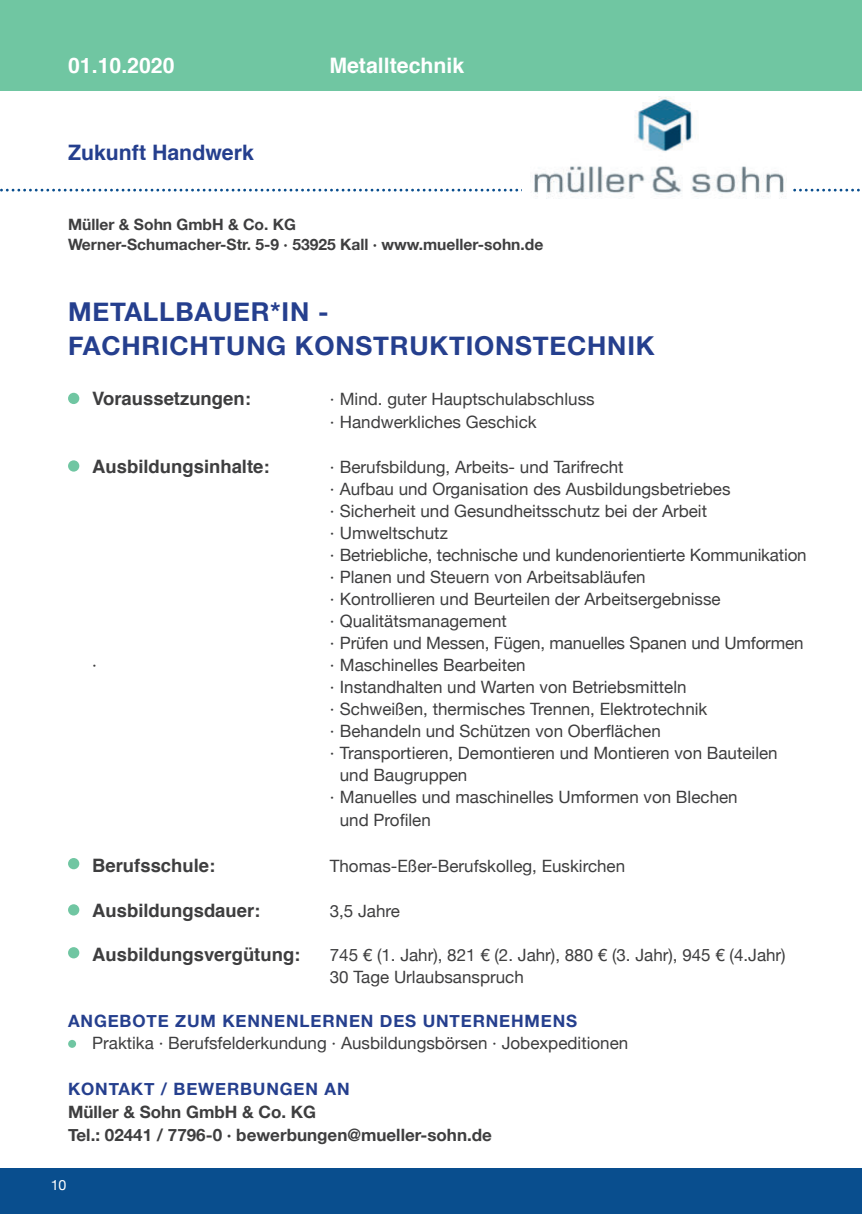
<style>
.page{position:relative;width:862px;height:1214px;background:#fff}
.page>*{position:absolute;margin:0;border:0;box-sizing:border-box;transform-origin:0 0}
.t1{font:700 26px/34px "Helvetica Neue";letter-spacing:.03em;color:#253f8e}
.t2{font:700 21.2px "Helvetica";color:#fff}
.t3{font:700 21.2px "Helvetica";color:#253f8e}
.t4{font:700 18.4px "Helvetica";color:#3e3e3f}
.t5{font:17px/22px "Helvetica Neue";color:#3e3e3f}
.t6{font:700 17px/23px "Helvetica Neue";color:#3e3e3f}
.t7{font:700 17px "Helvetica Neue";letter-spacing:.05em;color:#253f8e}
.t8{font:700 15.6px/19.8px "Helvetica Neue";color:#3e3e3f}
.t9{font:14.2px "Helvetica Neue";color:#fff}
</style>
<div class="page">
<div style="left:0;top:1168px;width:862px;height:45px;background:#094e8e"></div>
<div style="left:0;top:0;width:862px;height:91px;background:#70c6a2"></div>
<svg style="left:0;top:189px;width:860px;height:2px"></svg>
<div style="left:68px;top:393px;width:11px;height:11px;background:#70c6a2;border-radius:50%"></div>
<div style="left:68px;top:460px;width:11px;height:11px;background:#70c6a2;border-radius:50%"></div>
<div style="left:68px;top:857px;width:11px;height:12px;background:#70c6a2;border-radius:50%"></div>
<div style="left:68px;top:1039px;width:8px;height:8px;background:#70c6a2;border-radius:50%"></div>
<div style="left:68px;top:904px;width:11px;height:11px;background:#70c6a2;border-radius:50%"></div>
<img style="left:522px;top:96px;width:270px;height:103px">
<div style="left:68px;top:947px;width:11px;height:11px;background:#70c6a2;border-radius:50%"></div>
<p class="t2" style="left:68px;top:57px;width:108px">01.10.2020</p>
<p class="t2" style="left:329px;top:57px;width:136px">Metalltechnik</p>
<p class="t3" style="left:68px;top:145px;width:187px">Zukunft Handwerk</p>
<p class="t8" style="left:68px;top:214px;width:477px">Müller &amp; Sohn GmbH &amp; Co. KG<br>Werner-Schumacher-Str. 5-9 · 53925 Kall · www.mueller-sohn.de</p>
<h1 class="t1" style="left:68px;top:294px;width:588px">METALLBAUER*IN -<br>FACHRICHTUNG KONSTRUKTIONSTECHNIK</h1>
<p class="t4" style="left:92px;top:391px;width:160px">Voraussetzungen:</p>
<p class="t5" style="left:330px;top:388px;width:266px;line-height:22.8px">· Mind. guter Hauptschulabschluss · Handwerkliches Geschick</p>
<p class="t4" style="left:92px;top:459px;width:179px">Ausbildungsinhalte:</p>
<p class="t5" style="left:330px;top:456px;width:478px">· Berufsbildung, Arbeits- und Tarifrecht<br>· Aufbau und Organisation des Ausbildungsbetriebes<br>· Sicherheit und Gesundheitsschutz bei der Arbeit<br>· Umweltschutz<br>· Betriebliche, technische und kundenorientierte Kommunikation · Planen und Steuern von Arbeitsabläufen<br>· Kontrollieren und Beurteilen der Arbeitsergebnisse<br>· Qualitätsmanagement<br>· Prüfen und Messen, Fügen, manuelles Spanen und Umformen</p>
<p class="t5" style="left:92px;top:654px;width:6px">·</p>
<p class="t5" style="left:330px;top:654px;width:197px">· Maschinelles Bearbeiten</p>
<p class="t5" style="left:330px;top:676px;width:358px">· Instandhalten und Warten von Betriebsmitteln</p>
<p class="t5" style="left:330px;top:699px;width:379px">· Schweißen, thermisches Trennen, Elektrotechnik</p>
<p class="t5" style="left:330px;top:721px;width:332px">· Behandeln und Schützen von Oberflächen</p>
<p class="t5" style="left:330px;top:742px;width:449px">· Transportieren, Demontieren und Montieren von Bauteilen</p>
<p class="t5" style="left:340px;top:764px;width:129px">und Baugruppen</p>
<p class="t5" style="left:330px;top:786px;width:409px">· Manuelles und maschinelles Umformen von Blechen</p>
<p class="t5" style="left:340px;top:809px;width:93px">und Profilen</p>
<p class="t4" style="left:92px;top:857px;width:125px">Berufsschule:</p>
<p class="t5" style="left:330px;top:855px;width:297px">Thomas-Eßer-Berufskolleg, Euskirchen</p>
<p class="t4" style="left:92px;top:903px;width:170px">Ausbildungsdauer:</p>
<p class="t5" style="left:330px;top:900px;width:72px">3,5 Jahre</p>
<p class="t4" style="left:92px;top:947px;width:210px">Ausbildungsvergütung:</p>
<p class="t5" style="left:330px;top:944px;width:457px">745 € (1. Jahr), 821 € (2. Jahr), 880 € (3. Jahr), 945 € (4.Jahr)<br>30 Tage Urlaubsanspruch</p>
<p class="t7" style="left:68px;top:1011px;width:511px">ANGEBOTE ZUM KENNENLERNEN DES UNTERNEHMENS</p>
<p class="t5" style="left:92px;top:1032px;width:537px">Praktika · Berufsfelderkundung · Ausbildungsbörsen · Jobexpeditionen</p>
<p class="t7" style="left:68px;top:1079px;width:283px">KONTAKT / BEWERBUNGEN AN</p>
<p class="t6" style="left:68px;top:1100px;width:425px">Müller &amp; Sohn GmbH &amp; Co. KG<br>Tel.: 02441 / 7796-0 · bewerbungen@mueller-sohn.de</p>
<p class="t9" style="left:51px;top:1177px;width:17px">10</p>
</div>
